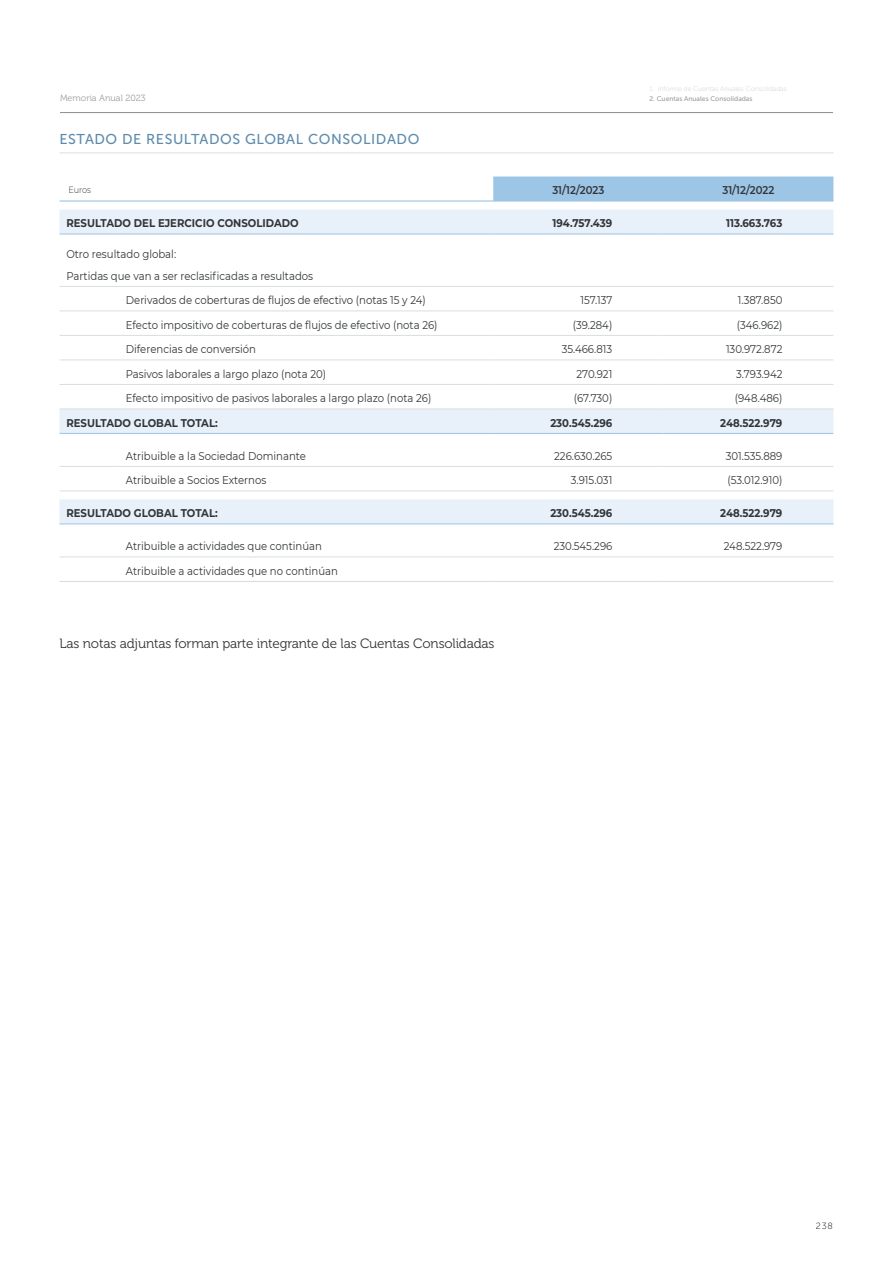
<style>
.page{position:relative;width:893px;height:1263px;background:#fff}
.page>*{position:absolute;margin:0;border:0;box-sizing:border-box;transform-origin:0 0}
.t1{font:14.25px "Museo Sans 500";letter-spacing:.04em;color:#5d8bad}
.t2{font:13.5px "Museo 300";letter-spacing:-.01em;color:#323538}
.t3{font:11.25px/21.9px "Montserrat";color:#323538;scale:.9 1}
.t4{font:700 11.25px "Montserrat";color:#323538;scale:.9 1}
.t5{font:600 11.25px "Montserrat";color:#323538;scale:.9 1}
.t6{font:9px "Museo 300";color:#9d9d9c}
.t7{font:300 9px "Montserrat";letter-spacing:-.005em;color:#323538;scale:.9 1}
.t8{font:9px "Museo Sans 100";color:#000}
.t9{font:6.75px "Museo Sans 500";color:#9d9d9c}
</style>
<div class="page">
<hr style="left:60px;top:112px;width:773px;height:1px;background:#8c8e8f">
<hr style="left:60px;top:153px;width:773px;height:1px;background:#dbdedf">
<div style="left:493px;top:177px;width:340px;height:23px;background:#9dc5e6"></div>
<svg style="left:60px;top:210px;width:773px;height:313px"></svg>
<hr style="left:60px;top:286px;width:59px;height:1px;background:#dbdedf">
<hr style="left:119px;top:286px;width:374px;height:1px;background:#dbdedf">
<hr style="left:493px;top:286px;width:170px;height:1px;background:#dbdedf">
<hr style="left:663px;top:286px;width:170px;height:1px;background:#dbdedf">
<hr style="left:60px;top:311px;width:59px;height:1px;background:#dbdedf">
<hr style="left:119px;top:311px;width:374px;height:1px;background:#dbdedf">
<hr style="left:493px;top:311px;width:170px;height:1px;background:#dbdedf">
<hr style="left:663px;top:311px;width:170px;height:1px;background:#dbdedf">
<hr style="left:60px;top:335px;width:59px;height:1px;background:#dbdedf">
<hr style="left:119px;top:335px;width:374px;height:1px;background:#dbdedf">
<hr style="left:493px;top:335px;width:170px;height:1px;background:#dbdedf">
<hr style="left:663px;top:335px;width:170px;height:1px;background:#dbdedf">
<hr style="left:60px;top:360px;width:59px;height:1px;background:#dbdedf">
<hr style="left:119px;top:360px;width:374px;height:1px;background:#dbdedf">
<hr style="left:493px;top:360px;width:170px;height:1px;background:#dbdedf">
<hr style="left:663px;top:360px;width:170px;height:1px;background:#dbdedf">
<hr style="left:60px;top:384px;width:59px;height:1px;background:#dbdedf">
<hr style="left:119px;top:384px;width:374px;height:1px;background:#dbdedf">
<hr style="left:493px;top:384px;width:170px;height:1px;background:#dbdedf">
<hr style="left:663px;top:384px;width:170px;height:1px;background:#dbdedf">
<hr style="left:60px;top:409px;width:59px;height:1px;background:#dbdedf">
<hr style="left:119px;top:409px;width:374px;height:1px;background:#dbdedf">
<hr style="left:493px;top:409px;width:170px;height:1px;background:#dbdedf">
<hr style="left:663px;top:409px;width:170px;height:1px;background:#dbdedf">
<hr style="left:60px;top:466px;width:59px;height:1px;background:#dbdedf">
<hr style="left:119px;top:466px;width:374px;height:1px;background:#dbdedf">
<hr style="left:493px;top:466px;width:170px;height:1px;background:#dbdedf">
<hr style="left:663px;top:466px;width:170px;height:1px;background:#dbdedf">
<hr style="left:60px;top:557px;width:59px;height:1px;background:#dbdedf">
<hr style="left:119px;top:557px;width:374px;height:1px;background:#dbdedf">
<hr style="left:493px;top:557px;width:170px;height:1px;background:#dbdedf">
<hr style="left:663px;top:557px;width:170px;height:1px;background:#dbdedf">
<hr style="left:60px;top:491px;width:59px;height:1px;background:#dbdedf">
<hr style="left:119px;top:491px;width:374px;height:1px;background:#dbdedf">
<hr style="left:493px;top:491px;width:170px;height:1px;background:#dbdedf">
<hr style="left:663px;top:491px;width:170px;height:1px;background:#dbdedf">
<hr style="left:60px;top:581px;width:59px;height:1px;background:#dadada">
<hr style="left:119px;top:581px;width:374px;height:1px;background:#dadada">
<hr style="left:493px;top:581px;width:170px;height:1px;background:#dadada">
<hr style="left:663px;top:581px;width:170px;height:1px;background:#dadada">
<hr style="left:60px;top:200px;width:59px;height:2px;background:#9dc5e6">
<hr style="left:119px;top:200px;width:374px;height:2px;background:#9dc5e6">
<hr style="left:493px;top:200px;width:170px;height:2px;background:#9dc5e6">
<hr style="left:663px;top:200px;width:170px;height:2px;background:#9dc5e6">
<hr style="left:60px;top:234px;width:59px;height:1px;background:#9dc5e6">
<hr style="left:119px;top:234px;width:374px;height:1px;background:#9dc5e6">
<hr style="left:493px;top:234px;width:170px;height:1px;background:#9dc5e6">
<hr style="left:663px;top:234px;width:170px;height:1px;background:#9dc5e6">
<hr style="left:60px;top:433px;width:59px;height:1px;background:#9dc5e6">
<hr style="left:119px;top:433px;width:374px;height:1px;background:#9dc5e6">
<hr style="left:493px;top:433px;width:170px;height:1px;background:#9dc5e6">
<hr style="left:663px;top:433px;width:170px;height:1px;background:#9dc5e6">
<hr style="left:60px;top:523px;width:59px;height:1px;background:#9dc5e6">
<hr style="left:119px;top:523px;width:374px;height:1px;background:#9dc5e6">
<hr style="left:493px;top:523px;width:170px;height:1px;background:#9dc5e6">
<hr style="left:663px;top:523px;width:170px;height:1px;background:#9dc5e6">
<p class="t6" style="left:60px;top:93px;width:87px">Memoria Anual 2023</p>
<p class="t1" style="left:60px;top:131px;width:361px">ESTADO DE RESULTADOS GLOBAL CONSOLIDADO</p>
<p class="t9" style="left:649px;top:95px;width:105px">2. Cuentas Anuales Consolidadas</p>
<p class="t7" style="left:68px;top:184px;width:27px">Euros</p>
<p class="t5" style="left:552px;top:182px;width:59px">31/12/2023</p>
<p class="t5" style="left:722px;top:182px;width:59px">31/12/2022</p>
<p class="t4" style="left:66px;top:215px;width:260px">RESULTADO DEL EJERCICIO CONSOLIDADO</p>
<p class="t4" style="left:552px;top:215px;width:68px">194.757.439</p>
<p class="t4" style="left:726px;top:215px;width:64px">113.663.763</p>
<p class="t3" style="left:66px;top:242px;width:276px">Otro resultado global:<br>Partidas que van a ser reclasificadas a resultados</p>
<p class="t3" style="left:126px;top:289px;width:335px">Derivados de coberturas de flujos de efectivo (notas 15 y 24)</p>
<p class="t3" style="left:580px;top:289px;width:37px">157.137</p>
<p class="t3" style="left:738px;top:289px;width:51px">1.387.850</p>
<p class="t3" style="left:126px;top:313px;width:348px">Efecto impositivo de coberturas de flujos de efectivo (nota 26)</p>
<p class="t3" style="left:573px;top:313px;width:45px">(39.284)</p>
<p class="t3" style="left:737px;top:313px;width:52px">(346.962)</p>
<p class="t3" style="left:126px;top:338px;width:146px">Diferencias de conversión</p>
<p class="t3" style="left:562px;top:338px;width:58px">35.466.813</p>
<p class="t3" style="left:726px;top:338px;width:64px">130.972.872</p>
<p class="t3" style="left:126px;top:362px;width:224px">Pasivos laborales a largo plazo (nota 20)</p>
<p class="t3" style="left:577px;top:362px;width:41px">270.921</p>
<p class="t3" style="left:736px;top:362px;width:53px">3.793.942</p>
<p class="t3" style="left:126px;top:387px;width:341px">Efecto impositivo de pasivos laborales a largo plazo (nota 26)</p>
<p class="t3" style="left:574px;top:387px;width:44px">(67.730)</p>
<p class="t3" style="left:735px;top:387px;width:54px">(948.486)</p>
<p class="t4" style="left:66px;top:414px;width:170px">RESULTADO GLOBAL TOTAL:</p>
<p class="t4" style="left:550px;top:414px;width:70px">230.545.296</p>
<p class="t4" style="left:720px;top:414px;width:71px">248.522.979</p>
<p class="t3" style="left:126px;top:444px;width:202px">Atribuible a la Sociedad Dominante</p>
<p class="t3" style="left:554px;top:444px;width:66px">226.630.265</p>
<p class="t3" style="left:726px;top:444px;width:64px">301.535.889</p>
<p class="t3" style="left:126px;top:469px;width:158px">Atribuible a Socios Externos</p>
<p class="t3" style="left:571px;top:469px;width:47px">3.915.031</p>
<p class="t3" style="left:727px;top:469px;width:63px">(53.012.910)</p>
<p class="t4" style="left:66px;top:505px;width:170px">RESULTADO GLOBAL TOTAL:</p>
<p class="t4" style="left:550px;top:505px;width:70px">230.545.296</p>
<p class="t4" style="left:720px;top:505px;width:71px">248.522.979</p>
<p class="t3" style="left:126px;top:535px;width:220px">Atribuible a actividades que continúan</p>
<p class="t3" style="left:554px;top:535px;width:67px">230.545.296</p>
<p class="t3" style="left:724px;top:535px;width:67px">248.522.979</p>
<p class="t3" style="left:126px;top:559px;width:237px">Atribuible a actividades que no continúan</p>
<p class="t2" style="left:60px;top:636px;width:436px">Las notas adjuntas forman parte integrante de las Cuentas Consolidadas</p>
<p class="t8" style="left:816px;top:1221px;width:19px">238</p>
</div>
